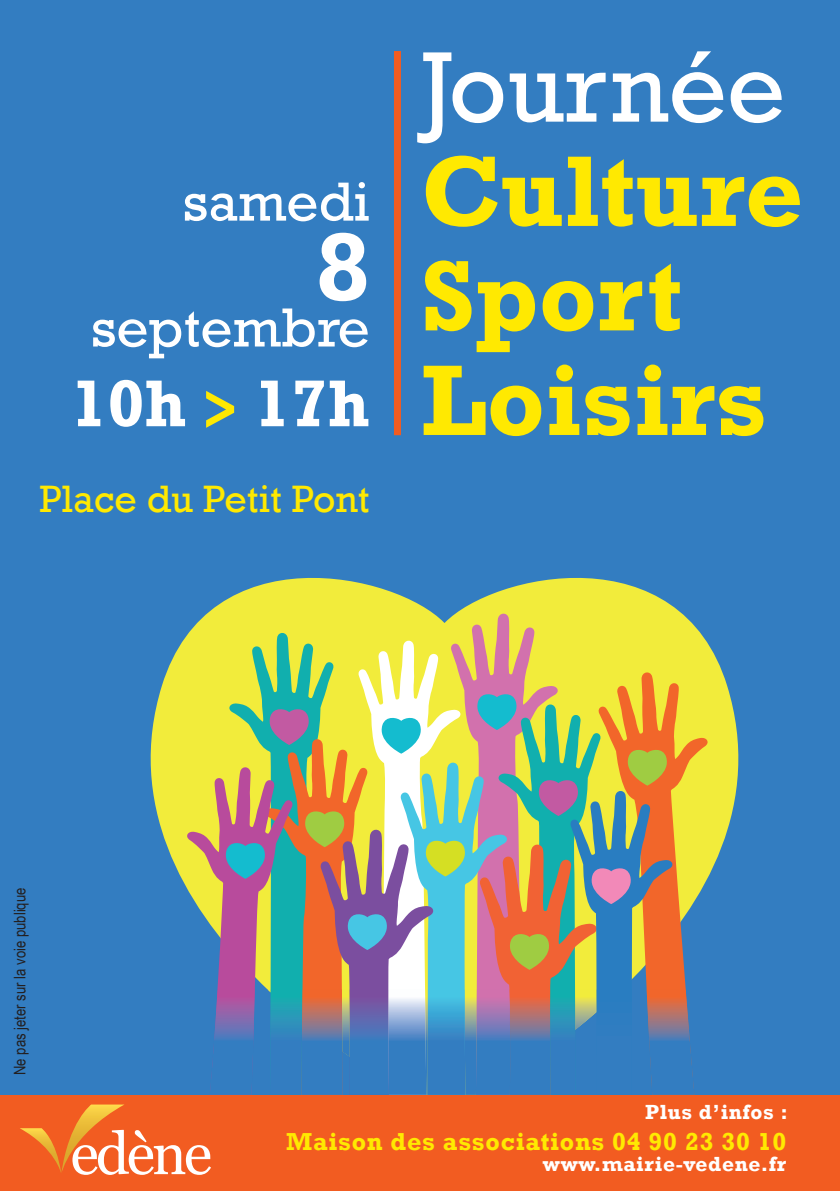
<style>
.page{position:relative;width:840px;height:1191px;background:#fff}
.page>*{position:absolute;margin:0;border:0;box-sizing:border-box;transform-origin:0 0}
.t1{font:700 101.8px/104.4px "Rockwell";color:#ffe901}
.t2{font:101.8px "Rockwell";color:#fff}
.t3{font:700 97.8px "Rockwell";color:#fff}
.t4{font:700 67.2px "Rockwell";color:#fff}
.t5{font:56px "Rockwell";color:#fff}
.t6{font:39.2px "Rockwell";color:#ffe901}
.t7{font:700 25.2px "Rockwell";letter-spacing:.03em;color:#ffe901}
.t8{font:700 21px "Rockwell";letter-spacing:.03em;color:#fff}
.t9{font:16px "Arial Narrow";color:#231f20}
.s1{font-family:"Univers";font-stretch:condensed;color:#ffe901}
</style>
<div class="page">
<div style="left:0;top:0;width:839px;height:1141px;background:#337dc1"></div>
<svg style="left:160px;top:578px;width:579px;height:295px;fill:#f2ec3b"></svg>
<svg style="left:596px;top:670px;width:114px;height:232px;background:#eadd3e"></svg>
<svg style="left:357px;top:639px;width:92px;height:52px;background:#f6f27c"></svg>
<svg style="left:449px;top:612px;width:111px;height:79px;background:#e5bd66"></svg>
<svg style="left:226px;top:631px;width:108px;height:60px;background:#abd85e"></svg>
<div style="left:0;top:1095px;width:839px;height:96px;background:#f25c21"></div>
<div style="left:394px;top:51px;width:7px;height:384px;background:#f25c21"></div>
<svg style="left:20px;top:691px;width:674px;height:484px"></svg>
<h3 class="t5" style="left:182px;top:169px;width:189px">samedi</h3>
<h2 class="t3" style="left:315px;top:208px;width:56px">8</h2>
<h3 class="t5" style="left:91px;top:295px;width:280px">septembre</h3>
<h3 class="t4" style="left:70px;top:363px;width:301px">10h <span class="s1">&gt;</span> 17h</h3>
<h3 class="t6" style="left:39px;top:476px;width:332px">Place du Petit Pont</h3>
<h1 class="t2" style="left:420px;top:29px;width:366px">Journée</h1>
<h1 class="t1" style="left:420px;top:140px;width:384px">Culture<br>Sport</h1>
<h1 class="t1" style="left:420px;top:349px;width:347px">Loisirs</h1>
<p class="t9" style="left:8px;top:1075px;width:189px;rotate:-90deg">Ne pas jeter sur la voie publique</p>
<p class="t8" style="left:644px;top:1099px;width:144px">Plus d’infos :</p>
<p class="t7" style="left:286px;top:1126px;width:501px">Maison des associations 04 90 23 30 10</p>
<p class="t8" style="left:542px;top:1151px;width:244px">www.mairie-vedene.fr</p>
</div>
